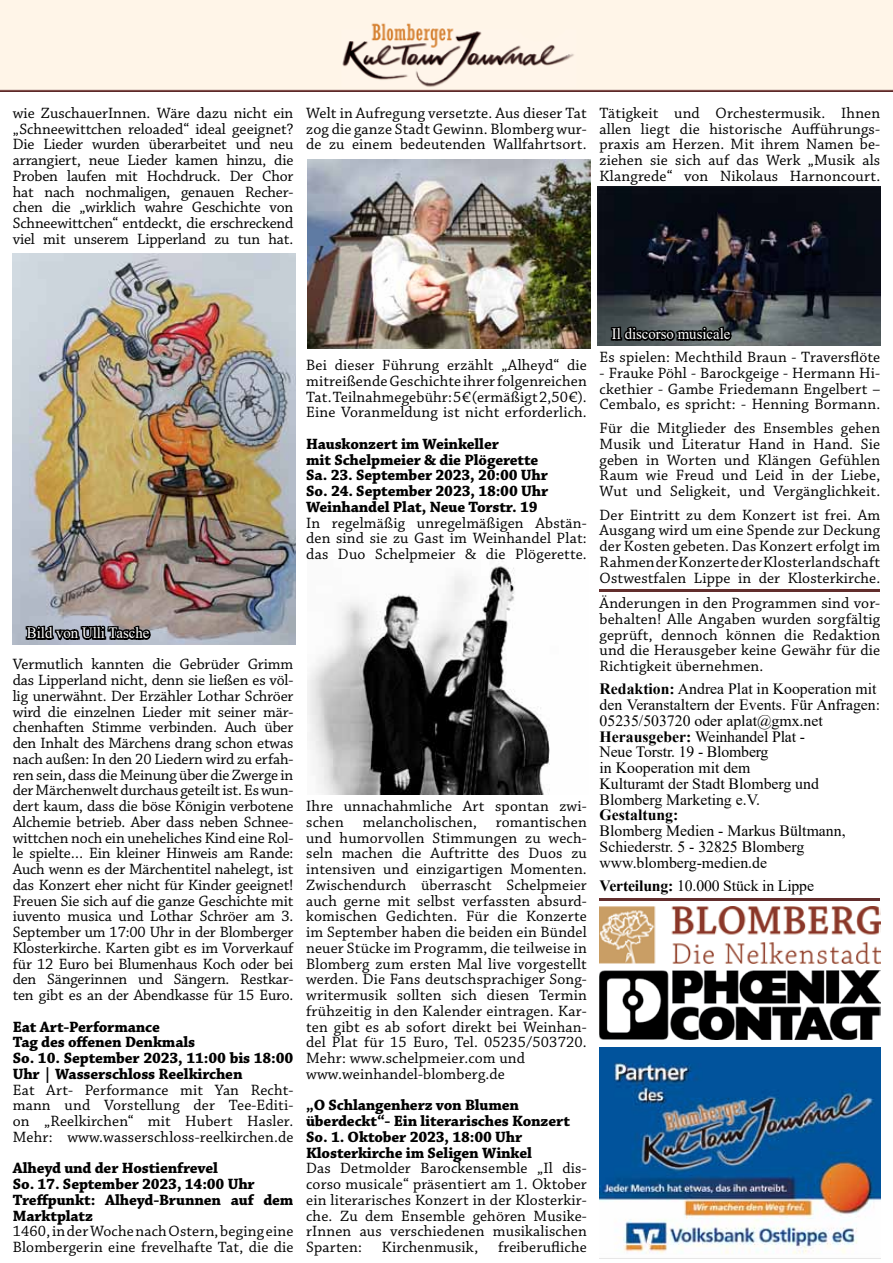
<style>
.page{position:relative;width:893px;height:1263px;background:#fff}
.page>*{position:absolute;margin:0;border:0;box-sizing:border-box;transform-origin:0 0}
.t1{font:15.75px/15.8px "Chaparral Pro";letter-spacing:.01em;color:#000;text-align:justify}
.t2{font:700 15.75px/15.8px "Chaparral Pro";letter-spacing:-.01em;color:#000}
.t3{font:15.75px/15.8px "Times New Roman";color:#000}
.t4{font:15.75px "Times New Roman";color:#fff;scale:.94 1}
.t5{font:700 15.75px "Times New Roman";color:#000}
.s1{font-weight:700}
</style>
<div class="page">
<img style="left:307px;top:561px;width:243px;height:233px">
<img style="left:600px;top:1048px;width:280px;height:211px">
<img style="left:0;top:0;width:893px;height:92px">
<img style="left:600px;top:970px;width:280px;height:70px">
<hr style="left:600px;top:590px;width:280px;height:2px;background:#632e2d">
<img style="left:600px;top:907px;width:280px;height:56px">
<hr style="left:600px;top:898px;width:280px;height:2px;background:#632e2d">
<img style="left:307px;top:160px;width:283px;height:189px">
<img style="left:13px;top:253px;width:283px;height:391px">
<svg style="left:23px;top:623px;width:130px;height:22px;background:#5f6268"></svg>
<img style="left:597px;top:186px;width:283px;height:159px">
<svg style="left:609px;top:324px;width:125px;height:22px;background:#323738"></svg>
<p class="t1" style="left:13px;top:106px;width:282px">wie ZuschauerInnen. Wäre dazu nicht ein „Schneewittchen reloaded“ ideal geeignet?<br>Die Lieder wurden überarbeitet und neu arrangiert, neue Lieder kamen hinzu, die Proben laufen mit Hochdruck. Der Chor hat nach nochmaligen, genauen Recher&shy;chen die „wirklich wahre Geschichte von Schneewittchen“ entdeckt, die erschreckend viel mit unserem Lipperland zu tun hat.</p>
<p class="t1" style="left:306px;top:106px;width:282px">Welt in Aufregung versetzte. Aus dieser Tat zog die ganze Stadt Gewinn. Blomberg wur&shy;de zu einem bedeutenden Wallfahrtsort.</p>
<p class="t1" style="left:600px;top:106px;width:282px">Tätigkeit und Orchestermusik. Ihnen allen liegt die historische Aufführungs&shy;praxis am Herzen. Mit ihrem Namen be&shy;ziehen sie sich auf das Werk „Musik als Klangrede“ von Nikolaus Harnoncourt.</p>
<p class="t1" style="left:306px;top:358px;width:282px">Bei dieser Führung erzählt „Alheyd“ die mitreißende Geschichte ihrer folgenreichen Tat. Teilnahmegebühr: 5 € (ermäßigt 2,50 €).<br>Eine Voranmeldung ist nicht erforderlich.</p>
<p class="t2" style="left:306px;top:436px;width:243px">Hauskonzert im Weinkeller<br>mit Schelpmeier &amp; die Plögerette<br>Sa. 23. September 2023, 20:00 Uhr<br>So. 24. September 2023, 18:00 Uhr<br>Weinhandel Plat, Neue Torstr. 19</p>
<p class="t1" style="left:306px;top:515px;width:282px">In regelmäßig unregelmäßigen Abstän&shy;den sind sie zu Gast im Weinhandel Plat: das Duo Schelpmeier &amp; die Plögerette.</p>
<p class="t4" style="left:27px;top:622px;width:132px">Bild von Ulli Tasche</p>
<p class="t1" style="left:13px;top:657px;width:282px">Vermutlich kannten die Gebrüder Grimm das Lipperland nicht, denn sie ließen es völ&shy;lig unerwähnt. Der Erzähler Lothar Schröer wird die einzelnen Lieder mit seiner mär&shy;chenhaften Stimme verbinden. Auch über den Inhalt des Märchens drang schon etwas nach außen: In den 20 Liedern wird zu erfah&shy;ren sein, dass die Meinung über die Zwerge in der Märchenwelt durchaus geteilt ist. Es wun&shy;dert kaum, dass die böse Königin verbotene Alchemie betrieb. Aber dass neben Schnee&shy;wittchen noch ein uneheliches Kind eine Rol&shy;le spielte… Ein kleiner Hinweis am Rande:<br>Auch wenn es der Märchentitel nahelegt, ist das Konzert eher nicht für Kinder geeignet!<br>Freuen Sie sich auf die ganze Geschichte mit iuvento musica und Lothar Schröer am 3.<br>September um 17:00 Uhr in der Blomberger Klosterkirche. Karten gibt es im Vorverkauf für 12 Euro bei Blumenhaus Koch oder bei den Sängerinnen und Sängern. Restkar&shy;ten gibt es an der Abendkasse für 15 Euro.</p>
<p class="t2" style="left:13px;top:1019px;width:282px">Eat Art-Performance<br>Tag des offenen Denkmals<br>So. 10. September 2023, 11:00 bis 18:00<br>Uhr | Wasserschloss Reelkirchen</p>
<p class="t1" style="left:13px;top:1082px;width:282px">Eat Art- Performance mit Yan Recht&shy;mann und Vorstellung der Tee-Editi&shy;on „Reelkirchen“ mit Hubert Hasler.<br>Mehr: www.wasserschloss-reelkirchen.de</p>
<p class="t2" style="left:13px;top:1161px;width:282px">Alheyd und der Hostienfrevel<br>So. 17. September 2023, 14:00 Uhr<br>Treffpunkt: Alheyd-Brunnen auf dem<br>Marktplatz</p>
<p class="t1" style="left:13px;top:1224px;width:282px">1460, in der Woche nach Ostern, beging eine<br>Blombergerin eine frevelhafte Tat, die die</p>
<p class="t1" style="left:306px;top:799px;width:282px;text-align:left">Ihre unnachahmliche Art spontan zwi&shy;schen melancholischen, romantischen und humorvollen Stimmungen zu wech&shy;seln machen die Auftritte des Duos zu intensiven und einzigartigen Momenten.<br>Zwischendurch überrascht Schelpmeier auch gerne mit selbst verfassten absurd&shy;komischen Gedichten. Für die Konzerte im September haben die beiden ein Bündel neuer Stücke im Programm, die teilweise in Blomberg zum ersten Mal live vorgestellt werden. Die Fans deutschsprachiger Song&shy;writermusik sollten sich diesen Termin frühzeitig in den Kalender eintragen. Kar&shy;ten gibt es ab sofort direkt bei Weinhan&shy;del Plat für 15 Euro, Tel. 05235/503720.<br>Mehr: www.schelpmeier.com und www.weinhandel-blomberg.de</p>
<p class="t2" style="left:306px;top:1098px;width:265px">„O Schlangenherz von Blumen überdeckt“- Ein literarisches Konzert So. 1. Oktober 2023, 18:00 Uhr Klosterkirche im Seligen Winkel</p>
<p class="t1" style="left:306px;top:1161px;width:282px">Das Detmolder Barockensemble „Il dis&shy;corso musicale“ präsentiert am 1. Oktober ein literarisches Konzert in der Klosterkir&shy;che. Zu dem Ensemble gehören Musike&shy;rInnen aus verschiedenen musikalischen Sparten:</p>
<p class="t1" style="left:382px;top:1240px;width:98px">Kirchenmusik,</p>
<p class="t1" style="left:498px;top:1240px;width:90px">freiberufliche</p>
<p class="t4" style="left:612px;top:323px;width:127px">Il discorso musicale</p>
<p class="t1" style="left:600px;top:350px;width:282px">Es spielen: Mechthild Braun - Traversflöte</p>
<p class="t1" style="left:600px;top:366px;width:282px">- Frauke Pöhl - Barockgeige - Hermann Hi&shy;ckethier - Gambe Friedemann Engelbert – Cembalo, es spricht: - Henning Bormann.</p>
<p class="t1" style="left:600px;top:421px;width:282px">Für die Mitglieder des Ensembles gehen Musik und Literatur Hand in Hand. Sie geben in Worten und Klängen Gefühlen Raum wie Freud und Leid in der Liebe, Wut und Seligkeit, und Vergänglichkeit.</p>
<p class="t1" style="left:600px;top:507px;width:282px">Der Eintritt zu dem Konzert ist frei. Am Ausgang wird um eine Spende zur Deckung der Kosten gebeten. Das Konzert erfolgt im Rahmen der Konzerte der Klosterlandschaft Ostwestfalen Lippe in der Klosterkirche.</p>
<p class="t1" style="left:600px;top:596px;width:282px">Änderungen in den Programmen sind vor&shy;behalten! Alle Angaben wurden sorgfältig geprüft, dennoch können die Redaktion und die Herausgeber keine Gewähr für die Richtigkeit übernehmen.</p>
<p class="t3" style="left:600px;top:681px;width:282px"><span class="s1">Redaktion:</span> Andrea Plat in Kooperation mit den Veranstaltern der Events. Für Anfragen:<br>05235/503720 oder aplat@gmx.net<br><span class="s1">Herausgeber:</span> Weinhandel Plat -<br>Neue Torstr. 19 - Blomberg<br>in Kooperation mit dem<br>Kulturamt der Stadt Blomberg und<br>Blomberg Marketing e.V.</p>
<p class="t5" style="left:600px;top:804px;width:80px">Gestaltung:</p>
<p class="t3" style="left:600px;top:822px;width:247px">Blomberg Medien - Markus Bültmann,<br>Schiederstr. 5 - 32825 Blomberg www.blomberg-medien.de</p>
<p class="t3" style="left:600px;top:877px;width:216px"><span class="s1">Verteilung:</span> 10.000 Stück in Lippe</p>
</div>
